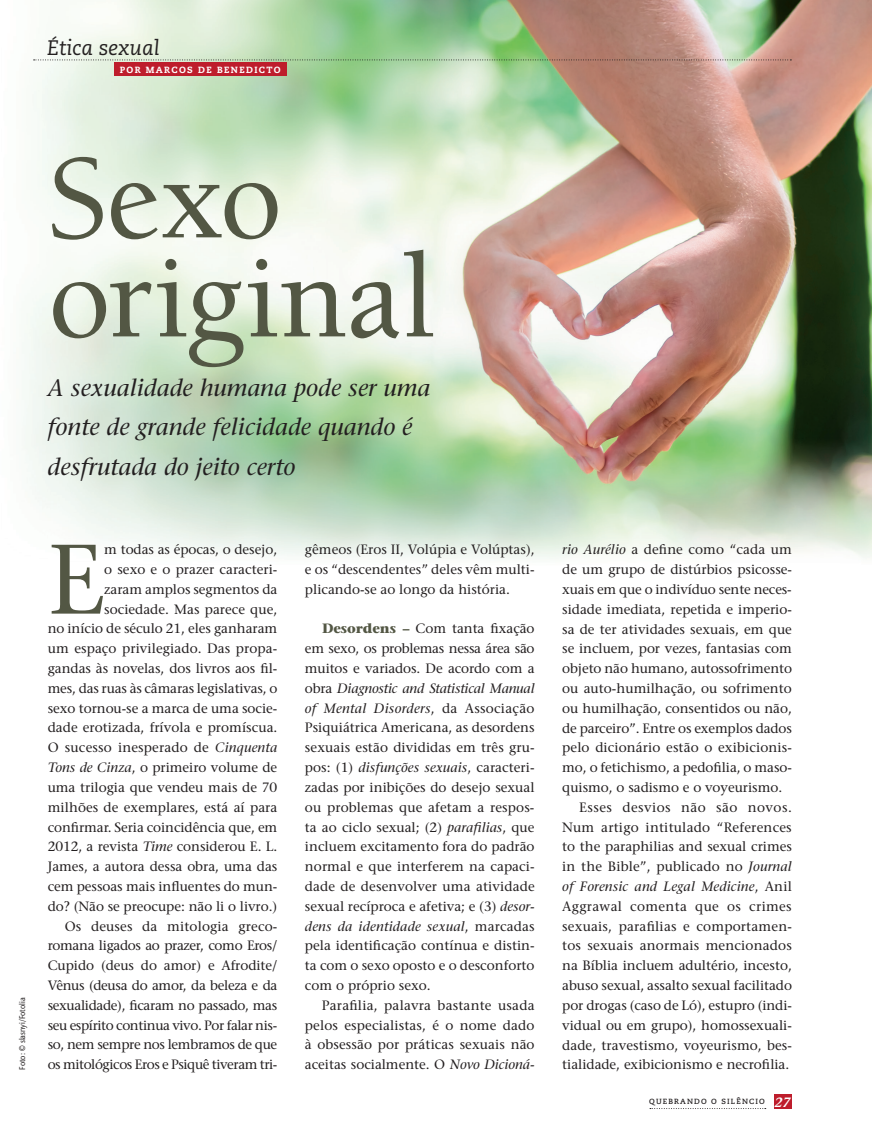
<style>
.page{position:relative;width:872px;height:1145px;background:#fff}
.page>*{position:absolute;margin:0;border:0;box-sizing:border-box;transform-origin:0 0}
.t1{font:500 123px/99px "Berkeley Std";letter-spacing:-.005em;color:#535744}
.t2{font:500 98.4px "Stone Serif Std";color:#535744}
.t3{font:italic 500 24px/39.6px "Stone Serif Std";color:#231f20}
.t4{font:italic 21px "Caecilia LT Std";color:#231f20}
.t5{font:500 13.5px/19.8px "Stone Serif Std";letter-spacing:-.005em;color:#231f20;text-align:justify}
.t6{font:500 13.5px "Stone Serif Std";letter-spacing:.015em;color:#231f20}
.t7{font:italic 500 13.5px "Stone Serif Std";letter-spacing:.01em;color:#231f20}
.t8{font:500 13.5px "Stone Serif Std";letter-spacing:.025em;color:#231f20}
.t9{font:500 13.5px "Stone Serif Std";letter-spacing:.035em;color:#231f20}
.t10{font:800 9px "Caecilia LT Std";letter-spacing:.15em;color:#fff}
.t11{font:500 8.25px "Stone Sans Std";color:#231f20;scale:.9 1}
.t12{font:700 7.5px "Caecilia LT Std";letter-spacing:.15em;color:#231f20}
.s1{font-style:italic}
.s2{font-weight:700;color:#535744}
.s3{font-style:normal}
.s4{font-family:"Stone Serif Std";font-weight:600;font-style:italic;font-size:13.5px;color:#fff}
</style>
<div class="page">
<img style="left:24px;top:0;width:848px;height:1109px">
<div style="left:774px;top:1094px;width:18px;height:15px;background:#be1d2c"></div>
<svg style="left:650px;top:1108px;width:116px;height:1px"></svg>
<svg style="left:34px;top:60px;width:757px;height:1px"></svg>
<div style="left:115px;top:62px;width:172px;height:14px;background:#be1d2c"></div>
<h3 class="t4" style="left:47px;top:36px;width:114px">Ética sexual</h3>
<p class="t10" style="left:120px;top:64px;width:162px">POR MARCOS DE BENEDICTO</p>
<h1 class="t1" style="left:48px;top:152px;width:389px">Sexo original</h1>
<h3 class="t3" style="left:48px;top:368px;width:384px">A sexualidade humana pode ser uma fonte de grande felicidade quando é desfrutada do jeito certo</h3>
<p class="t11" style="left:17px;top:1070px;width:82px;rotate:-90deg">Foto: © slasnyi/Fotolia</p>
<p class="t5" style="left:48px;top:540px;width:231px;text-align:right">m todas as épocas, o desejo,<br>o sexo e o prazer caracteri-<br>zaram amplos segmentos da sociedade. Mas parece que,<br>no início de século 21, eles ganharam um espaço privilegiado. Das propa&shy;gandas às novelas, dos livros aos fil&shy;mes, das ruas às câmaras legislativas, o sexo tornou-se a marca de uma socie&shy;dade erotizada, frívola e promíscua.<br>O sucesso inesperado de <span class="s1">Cinquenta Tons de Cinza</span>, o primeiro volume de uma trilogia que vendeu mais de 70 milhões de exemplares, está aí para confirmar. Seria coincidência que, em 2012, a revista <span class="s1">Time</span> considerou E. L.<br>James, a autora dessa obra, uma das cem pessoas mais influentes do mun&shy;do? (Não se preocupe: não li o livro.)<br>Os deuses da mitologia greco&shy;romana ligados ao prazer, como Eros/ Cupido (deus do amor) e Afrodite/ Vênus (deusa do amor, da beleza e da sexualidade), ficaram no passado, mas seu espírito continua vivo. Por falar nis&shy;so, nem sempre nos lembramos de que os mitológicos Eros e Psiquê tiveram tri-</p>
<h2 class="t2" style="left:48px;top:521px;width:58px">E</h2>
<p class="t5" style="left:305px;top:540px;width:231px">gêmeos (Eros II, Volúpia e Volúptas), e os “descendentes” deles vêm multi&shy;plicando-se ao longo da história.</p>
<p class="t5" style="left:305px;top:619px;width:231px;text-indent:17px"><span class="s2">Desordens –</span> Com tanta fixação em sexo, os problemas nessa área são muitos e variados. De acordo com a obra <span class="s1">Diagnostic and Statistical Manual of Mental Disorders</span>, da Associação Psiquiátrica Americana, as desordens sexuais estão divididas em três gru&shy;pos: (1) <span class="s1">disfunções sexuais</span>, caracteri&shy;zadas por inibições do desejo sexual ou problemas que afetam a respos&shy;ta ao ciclo sexual; (2) <span class="s1">parafilias</span>, que incluem excitamento fora do padrão normal e que interferem na capaci&shy;dade de desenvolver uma atividade sexual recíproca e afetiva; e (3) <span class="s1">desor&shy;dens da identidade sexual</span>, marcadas pela identificação contínua e distin&shy;ta com o sexo oposto e o desconforto com o próprio sexo.</p>
<p class="t5" style="left:305px;top:995px;width:231px;text-indent:17px">Parafilia, palavra bastante usada pelos especialistas, é o nome dado à obsessão por práticas sexuais não aceitas socialmente. O <span class="s1">Novo Dicioná-</span></p>
<p class="t5" style="left:562px;top:540px;width:231px"><span class="s1">rio Aurélio</span> a define como “cada um</p>
<p class="t5" style="left:562px;top:559px;width:231px">de um grupo de distúrbios psicosse-</p>
<p class="t5" style="left:562px;top:579px;width:231px">xuais em que o indivíduo sente neces-</p>
<p class="t5" style="left:562px;top:599px;width:231px">sidade imediata, repetida e imperio-</p>
<p class="t5" style="left:562px;top:619px;width:231px">sa de ter atividades sexuais, em que</p>
<p class="t5" style="left:562px;top:639px;width:231px">se incluem, por vezes, fantasias com</p>
<p class="t5" style="left:562px;top:658px;width:231px">objeto não humano, autossofrimento</p>
<p class="t5" style="left:562px;top:678px;width:231px">ou auto-humilhação, ou sofrimento</p>
<p class="t5" style="left:562px;top:698px;width:231px">ou humilhação, consentidos ou não,</p>
<p class="t5" style="left:562px;top:718px;width:231px">de parceiro”. Entre os exemplos dados</p>
<p class="t5" style="left:562px;top:738px;width:231px">pelo dicionário estão o exibicionis-</p>
<p class="t5" style="left:562px;top:758px;width:231px">mo, o fetichismo, a pedofilia, o maso-</p>
<p class="t5" style="left:562px;top:777px;width:221px">quismo, o sadismo e o voyeurismo.</p>
<p class="t9" style="left:579px;top:799px;width:214px">Esses desvios não são novos.</p>
<p class="t6" style="left:562px;top:819px;width:231px">Num artigo intitulado “References</p>
<p class="t5" style="left:562px;top:837px;width:231px">to the paraphilias and sexual crimes</p>
<p class="t5" style="left:562px;top:857px;width:231px">in the Bible”, publicado no <span class="s1">Journal</span></p>
<p class="t7" style="left:562px;top:878px;width:231px">of Forensic and Legal Medicine<span class="s3">, Anil</span></p>
<p class="t8" style="left:562px;top:898px;width:231px">Aggrawal comenta que os crimes</p>
<p class="t6" style="left:562px;top:918px;width:231px">sexuais, parafilias e comportamen-</p>
<p class="t6" style="left:562px;top:938px;width:231px">tos sexuais anormais mencionados</p>
<p class="t5" style="left:562px;top:956px;width:231px">na Bíblia incluem adultério, incesto,</p>
<p class="t5" style="left:562px;top:975px;width:231px">abuso sexual, assalto sexual facilitado</p>
<p class="t5" style="left:562px;top:995px;width:231px">por drogas (caso de Ló), estupro (indi-</p>
<p class="t5" style="left:562px;top:1015px;width:231px">vidual ou em grupo), homossexuali-</p>
<p class="t5" style="left:562px;top:1035px;width:231px">dade, travestismo, voyeurismo, bes-</p>
<p class="t5" style="left:562px;top:1055px;width:229px">tialidade, exibicionismo e necrofilia.</p>
<p class="t12" style="left:649px;top:1097px;width:143px">QUEBRANDO O SILÊNCIO <span class="s4">27</span></p>
</div>
